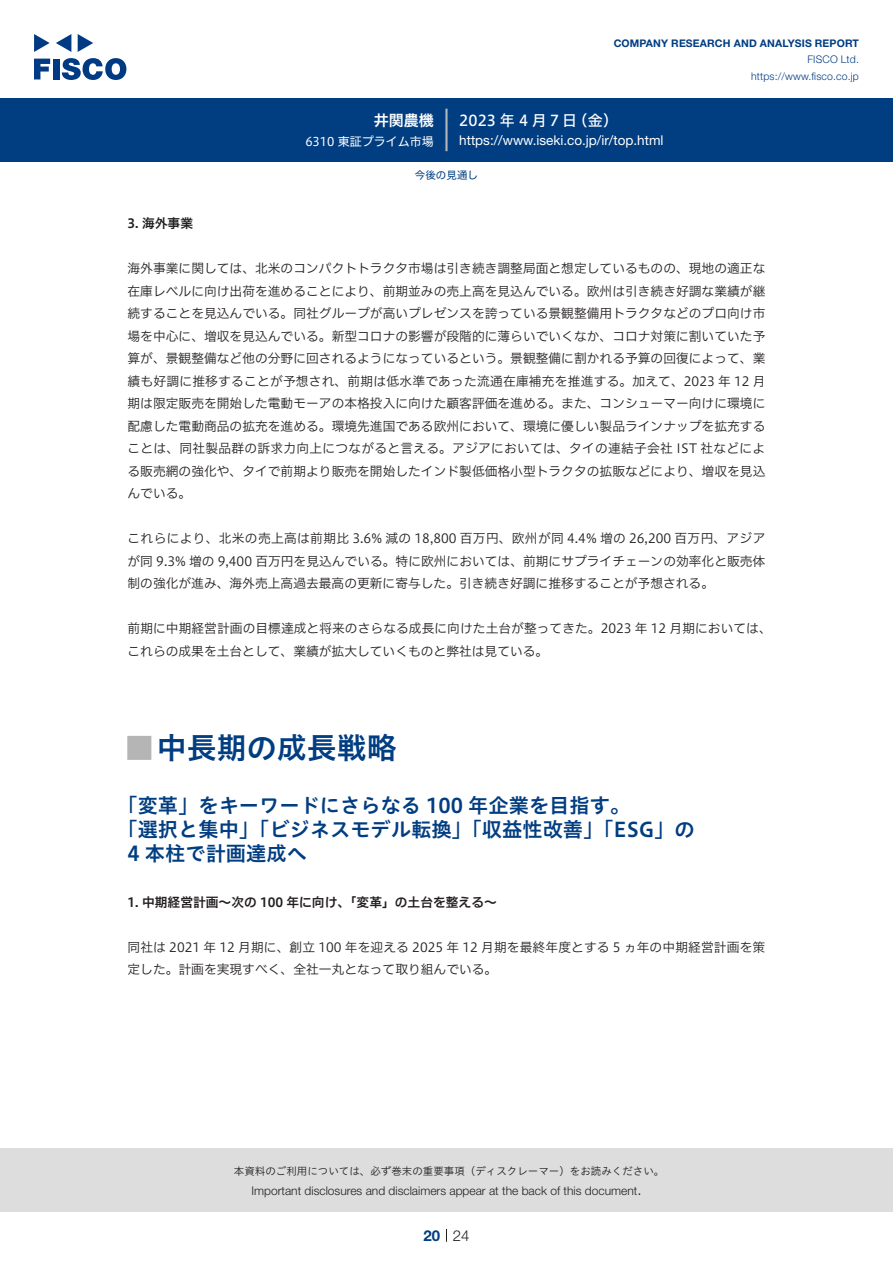
<style>
.page{position:relative;width:893px;height:1263px;background:#fff}
.page>*{position:absolute;margin:0;border:0;box-sizing:border-box;transform-origin:0 0}
.t1{font:30px "Hiragino UD Sans Std N W6";color:#003d81}
.t2{font:24px "Hiragino UD Sans Std N W6";color:#b5b5b6}
.t3{font:20.25px "Hiragino UD Sans Std W6";color:#003d81}
.t4{font:15px "Hiragino UD Sans F Std N W5";letter-spacing:.21em;color:#fff}
.t5{font:15px "Hiragino UD Sans F Std N W6";color:#fff}
.t6{font:300 15px "Helvetica Neue LT Std";color:#231f20}
.t7{font:700 15px "Helvetica Neue LT Std";color:#003d81}
.t8{font:13.5px "Helvetica Neue LT Std";color:#fff}
.t9{font:12.75px/22.5px "Hiragino UD Sans F Std N W3";color:#231f20;text-align:justify}
.t10{font:12.75px "Hiragino UD Sans F Std N W6";color:#231f20}
.t11{font:300 12px "Helvetica Neue LT Std";color:#231f20}
.t12{font:12px "Hiragino UD Sans F Std N W4";color:#fff}
.t13{font:10.5px "Hiragino UD Sans Std W3";color:#231f20}
.t14{font:700 10.5px "Helvetica Neue LT Std";letter-spacing:.015em;color:#003d81}
.t15{font:300 10.5px/16.5px "Helvetica Neue LT Std";letter-spacing:.015em;color:#003d81;text-align:right}
.t16{font:10.5px "Hiragino UD Sans F Std N W4";color:#003d81}
</style>
<div class="page">
<div style="left:0;top:1148px;width:893px;height:64px;background:#ddd"></div>
<svg style="left:34px;top:59px;width:16px;height:20px"></svg>
<div style="left:53px;top:59px;width:6px;height:20px;background:#003a83"></div>
<svg style="left:62px;top:58px;width:64px;height:22px"></svg>
<svg style="left:34px;top:34px;width:16px;height:18px"></svg>
<svg style="left:78px;top:34px;width:15px;height:18px"></svg>
<svg style="left:56px;top:34px;width:15px;height:18px"></svg>
<div style="left:0;top:98px;width:893px;height:64px;background:#003d81"></div>
<hr style="left:445px;top:109px;width:3px;height:42px;background:#b5b5b6">
<svg style="left:446px;top:1229px;width:1px;height:13px"></svg>
<p class="t5" style="left:374px;top:109px;width:62px">井関農機</p>
<p class="t12" style="left:305px;top:132px;width:130px">6310 東証プライム市場</p>
<p class="t14" style="left:614px;top:37px;width:247px">COMPANY RESEARCH AND ANALYSIS REPORT</p>
<p class="t15" style="left:751px;top:51px;width:109px">FISCO Ltd. https://www.fisco.co j p.</p>
<p class="t4" style="left:459px;top:109px;width:119px">2023年4月7日</p>
<p class="t4" style="left:572px;top:109px;width:47px">（金(</p>
<p class="t8" style="left:459px;top:132px;width:206px">https://www.iseki.co j p. /i r/ top.html</p>
<p class="t16" style="left:415px;top:167px;width:64px">今後の見通し</p>
<p class="t10" style="left:128px;top:214px;width:67px">3. 海外事業</p>
<p class="t9" style="left:128px;top:256px;width:639px">海外事業に関しては、北米のコンパクトトラクタ市場は引き続き調整局面と想定しているものの、現地の適正な在庫レベルに向け出荷を進めることにより、前期並みの売上高を見込んでいる。欧州は引き続き好調な業績が継続することを見込んでいる。同社グループが高いプレゼンスを誇っている景観整備用トラクタなどのプロ向け市場を中心に、増収を見込んでいる。新型コロナの影響が段階的に薄らいでいくなか、コロナ対策に割いていた予算が、景観整備など他の分野に回されるようになっているという。景観整備に割かれる予算の回復によって、業績も好調に推移することが予想され、前期は低水準であった流通在庫補充を推進する。加えて、2023 年 12 月期は限定販売を開始した電動モーアの本格投入に向けた顧客評価を進める。また、コンシューマー向けに環境に配慮した電動商品の拡充を進める。環境先進国である欧州において、環境に優しい製品ラインナップを拡充することは、同社製品群の訴求力向上につながると言える。アジアにおいては、タイの連結子会社 IST 社などによる販売網の強化や、タイで前期より販売を開始したインド製低価格小型トラクタの拡販などにより、増収を見込んでいる。</p>
<p class="t9" style="left:128px;top:526px;width:639px">これらにより、北米の売上高は前期比 3.6% 減の 18,800 百万円、欧州が同 4.4% 増の 26,200 百万円、アジアが同 9.3% 増の 9,400 百万円を見込んでいる。特に欧州においては、前期にサプライチェーンの効率化と販売体制の強化が進み、海外売上高過去最高の更新に寄与した。引き続き好調に推移することが予想される。</p>
<p class="t9" style="left:128px;top:616px;width:646px">前期に中期経営計画の目標達成と将来のさらなる成長に向けた土台が整ってきた。2023 年 12 月期においては、これらの成果を土台として、業績が拡大していくものと弊社は見ている。</p>
<h1 class="t1" style="left:157px;top:725px;width:241px">中長期の成長戦略</h1>
<h2 class="t2" style="left:128px;top:729px;width:25px">█</h2>
<h3 class="t3" style="left:117px;top:790px;width:514px">「変革」をキーワードにさらなる 100 年企業を目指す。</h3>
<h3 class="t3" style="left:117px;top:814px;width:579px">「選択と集中」「ビジネスモデル転換」「収益性改善」「ESG」の</h3>
<h3 class="t3" style="left:128px;top:838px;width:181px">4 本柱で計画達成へ</h3>
<p class="t10" style="left:128px;top:892px;width:371px">1. 中期経営計画～次の 100 年に向け、「変革」の土台を整える~</p>
<p class="t9" style="left:128px;top:935px;width:639px">同社は 2021 年 12 月期に、創立 100 年を迎える 2025 年 12 月期を最終年度とする 5 ヵ年の中期経営計画を策定した。計画を実現すべく、全社一丸となって取り組んでいる。</p>
<p class="t13" style="left:234px;top:1163px;width:432px">本資料のご利用については、必ず巻末の重要事項（ディスクレーマー）をお読みください。</p>
<p class="t6" style="left:637px;top:1180px;width:6px">.</p>
<p class="t11" style="left:251px;top:1183px;width:387px">Important disclosures and disclaimers appear at the back of this document</p>
<p class="t7" style="left:423px;top:1226px;width:18px">20</p>
<p class="t6" style="left:453px;top:1226px;width:18px">24</p>
</div>
